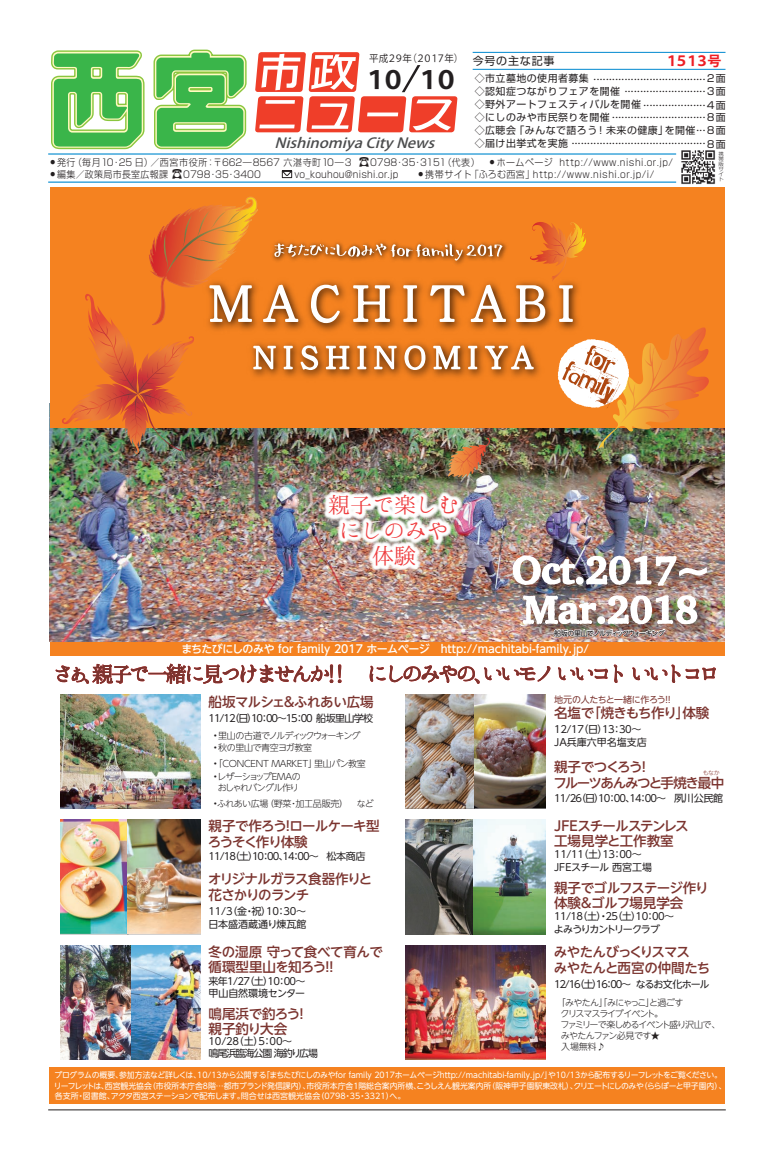
<style>
.page{position:relative;width:774px;height:1151px;background:#fff}
.page>*{position:absolute;margin:0;border:0;box-sizing:border-box;transform-origin:0 0}
.t1{font:24.9px "Koz Go Pro Bold 90 msp RKSJ H";color:#231f20}
.t2{font:21.9px/25.3px "Hannari Mincho";color:#ee3b3d;text-align:center}
.t3{font:21px "Hannari Mincho";letter-spacing:-.15em;color:#7b342f}
.t4{font:14px "Koz Go Pro Bold 90 msp RKSJ H";letter-spacing:-.27em;color:#ee1d23}
.t5{font:italic 13.9px "Koz Go Pro Medium 90 msp RKSJ H";color:#4b4c4d;scale:1.11 1}
.t6{font:500 13.5px/16px "UD Shin Go NT Pro";letter-spacing:-.055em;color:#7b342f}
.t7{font:500 13.5px/15px "UD Shin Go NT Pro";letter-spacing:-.035em;color:#7b342f}
.t8{font:500 13.5px/16px "UD Shin Go NT Pro";letter-spacing:-.1em;color:#7b342f}
.t9{font:500 13.5px/15px "UD Shin Go NT Pro";letter-spacing:-.015em;color:#7b342f}
.t10{font:12px "Shin Go Pro Light 90 msp RKSJ H";color:#231f20}
.t11{font:500 11px "UD Shin Go NT Pro";color:#fff}
.t12{font:11px "Shin Go Pro Regular 90 msp RKSJ H";letter-spacing:.075em;color:#231f20}
.t13{font:10px/12px "UD Shin Go NT Pro";letter-spacing:-.1em;color:#231f20}
.t14{font:10px/13px "UD Shin Go NT Pro";letter-spacing:-.085em;color:#231f20}
.t15{font:10px/13px "UD Shin Go NT Pro";letter-spacing:-.01em;color:#231f20}
.t16{font:10px/13px "UD Shin Go NT Pro";letter-spacing:-.04em;color:#231f20}
.t17{font:10px/12px "UD Shin Go NT Pro";letter-spacing:-.06em;color:#231f20}
.t18{font:10px "UD Shin Go NT Pro";letter-spacing:-.09em;color:#231f20}
.t19{font:10px "UD Shin Go NT Pro";letter-spacing:-.11em;color:#231f20}
.t20{font:10px/13px "UD Shin Go NT Pro";color:#231f20}
.t21{font:10px "UD Shin Go NT Pro";letter-spacing:-.115em;color:#231f20}
.t22{font:10px "Koz Go Pro Regular 90 msp RKSJ H";letter-spacing:-.18em;color:#231f20;scale:.95 1}
.t23{font:9.9px/13px "Shin Go Pro Regular 90 msp RKSJ H";letter-spacing:.05em;color:#231f20}
.t24{font:9.6px "Shin Go Pro Light 90 msp RKSJ H";letter-spacing:.03em;color:#231f20;scale:.94 1}
.t25{font:9.6px "Shin Go Pro Light 90 msp RKSJ H";letter-spacing:.05em;color:#231f20;scale:.94 1}
.t26{font:300 9px/11px "UD Shin Go NT Pro";letter-spacing:-.1em;color:#231f20}
.t27{font:300 9px "UD Shin Go NT Pro";letter-spacing:-.03em;color:#231f20}
.t28{font:300 9px/11px "UD Shin Go NT Pro";letter-spacing:-.08em;color:#231f20;text-align:center}
.t29{font:300 9px "UD Shin Go NT Pro";letter-spacing:-.12em;color:#231f20}
.t30{font:9px "UD Shin Go NT Pro";letter-spacing:-.035em;color:#7b342f}
.t31{font:300 9px "UD Shin Go NT Pro";letter-spacing:-.045em;color:#231f20}
.t32{font:8px/10.4px "UD Shin Go NT Pro";letter-spacing:-.01em;color:#fff}
.t33{font:500 7px "UD Shin Go NT Pro";letter-spacing:-.125em;color:#231f20}
.t34{font:300 6px "UD Shin Go NT Pro";color:#873b35}
.t35{font:5.2px/5.2px "Shin M Go Pro Light 90 msp RKSJ V";color:#231f20;text-align:justify;scale:1.05 1}
.s1{font-family:"M News M Pro Light 90 msp RKSJ H";font-size:10.6px}
.s2{color:#ee3b3d}
</style>
<div class="page">
<div style="left:49px;top:1067px;width:676px;height:37px;background:#f58220"></div>
<div style="left:50px;top:639px;width:674px;height:17px;background:#f58220"></div>
<img style="left:50px;top:428px;width:674px;height:213px">
<img style="left:60px;top:819px;width:140px;height:115px">
<img style="left:60px;top:694px;width:140px;height:115px">
<img style="left:130px;top:945px;width:70px;height:114px">
<img style="left:60px;top:945px;width:70px;height:114px">
<img style="left:406px;top:945px;width:140px;height:114px">
<img style="left:406px;top:698px;width:140px;height:111px">
<img style="left:406px;top:819px;width:140px;height:115px">
<img style="left:504px;top:547px;width:221px;height:99px">
<svg style="left:55px;top:663px;width:287px;height:21px"></svg>
<img style="left:369px;top:555px;width:347px;height:143px">
<img style="left:49px;top:187px;width:662px;height:291px">
<img style="left:285px;top:451px;width:216px;height:159px">
<img style="left:681px;top:150px;width:35px;height:35px">
<hr style="left:48px;top:182px;width:628px;height:1px;background:#0089cf">
<hr style="left:48px;top:153px;width:628px;height:2px;background:#0089cf">
<hr style="left:473px;top:52px;width:252px;height:1px;background:#0089cf">
<hr style="left:473px;top:69px;width:252px;height:1px;background:#0089cf">
<svg style="left:51px;top:50px;width:406px;height:100px"></svg>
<svg style="left:281px;top:170px;width:12px;height:8px"></svg>
<hr style="left:48px;top:1110px;width:678px;height:1px;background:#231f20">
<p class="t22" style="left:369px;top:52px;width:101px">平成２９年（２０１７年）</p>
<h1 class="t1" style="left:363px;top:64px;width:97px">１０１０</h1>
<h3 class="t4" style="left:665px;top:52px;width:58px">１５１３号</h3>
<h3 class="t12" style="left:473px;top:52px;width:83px">今号の主な記事</h3>
<p class="t23" style="left:475px;top:71px;width:222px">◇市立墓地の使用者募集<br>◇認知症つながりフェアを開催<br>◇野外アートフェスティバルを開催<br>◇にしのみや市民祭りを開催<br>◇広聴会「みんなで語ろう！未来の健康」を開催◇届け出挙式を実施</p>
<p class="t23" style="left:706px;top:71px;width:21px">２面</p>
<h3 class="t10" style="left:589px;top:69px;width:123px">・・・・・・・・・・・・・・・・・・・・・・・・・・・・・・・・・・・・</h3>
<p class="t23" style="left:706px;top:84px;width:21px">３面</p>
<h3 class="t10" style="left:620px;top:82px;width:91px">・・・・・・・・・・・・・・・・・・・・・・・・・・</h3>
<p class="t23" style="left:706px;top:97px;width:21px">４面</p>
<h3 class="t10" style="left:639px;top:95px;width:73px">・・・・・・・・・・・・・・・・・・・・</h3>
<p class="t23" style="left:706px;top:110px;width:21px">８面</p>
<h3 class="t10" style="left:607px;top:108px;width:104px">・・・・・・・・・・・・・・・・・・・・・・・・・・・・・・</h3>
<p class="t23" style="left:706px;top:123px;width:21px">８面</p>
<h3 class="t10" style="left:692px;top:121px;width:20px">・・・</h3>
<h3 class="t5" style="left:274px;top:134px;width:150px">NishinomiyaCityNews</h3>
<p class="t23" style="left:706px;top:136px;width:21px">８面</p>
<h3 class="t10" style="left:567px;top:134px;width:144px">・・・・・・・・・・・・・・・・・・・・・・・・・・・・・・・・・・・・・・・・・・・</h3>
<p class="t35" style="left:718px;top:150px;width:7px">携帯版サイト</p>
<p class="t25" style="left:50px;top:154px;width:664px"><sup>●</sup> 発行（毎月10・25 日）／西宮市役所：〒662―8567 六湛寺町10―3 <span class="s1">☎</span>0798･35･3151（代表）　 <sup>●</sup> ホームページ http://www.nishi.or.jp/</p>
<p class="t24" style="left:50px;top:166px;width:245px"><sup>●</sup> 編集／政策局市長室広報課 <span class="s1">☎</span>0798･35･3400　　</p>
<p class="t24" style="left:294px;top:166px;width:384px">vo_kouhou@nishi.or.jp　 <sup>●</sup> 携帯サイト「ふろむ西宮」http://www.nishi.or.jp/i/</p>
<h2 class="t2" style="left:328px;top:492px;width:133px">親子で楽しむにしのみや体験</h2>
<p class="t33" style="left:554px;top:627px;width:112px">船坂の里山でノルディックウォーキング</p>
<h3 class="t11" style="left:181px;top:640px;width:409px">まちたびにしのみや for family 2017 ホームページ　http://machitabi-family.jp/</h3>
<h3 class="t3" style="left:53px;top:663px;width:668px"><span class="s2">さぁ</span>、親子で一緒<span class="s2">に見つけませんか！！　　にし</span>のみやの、いいモノ いいコト いいトコロ</h3>
<h3 class="t7" style="left:209px;top:694px;width:167px">船坂マルシェ＆ふれあい広場</h3>
<p class="t19" style="left:209px;top:710px;width:166px">11/12（日）10：00～15：00 船坂里山学校</p>
<p class="t29" style="left:214px;top:728px;width:148px">• 里山の古道でノルディックウォーキング</p>
<p class="t31" style="left:214px;top:740px;width:100px">•秋の里山で青空ヨガ教室</p>
<p class="t30" style="left:554px;top:693px;width:121px">地元の人たちと一緒に作ろう！！</p>
<h3 class="t6" style="left:554px;top:705px;width:157px">名塩で「焼きもち作り」体験</h3>
<p class="t20" style="left:554px;top:723px;width:94px">12/17（日）13：30～<br>JA兵庫六甲名塩支店</p>
<p class="t27" style="left:214px;top:757px;width:154px">•「CONCENT MARKET」里山パン教室</p>
<p class="t28" style="left:214px;top:771px;width:89px">•レザーショップEMAのおしゃれバングル作り</p>
<p class="t28" style="left:357px;top:798px;width:18px">など</p>
<p class="t27" style="left:214px;top:796px;width:136px">•ふれあい広場（野菜・加工品販売）</p>
<h3 class="t8" style="left:553px;top:758px;width:172px">親子でつくろう！<br>フルーツあんみつと手焼き最中</h3>
<p class="t34" style="left:703px;top:767px;width:18px">もなか</p>
<p class="t18" style="left:554px;top:790px;width:171px">11/26（日）10：00、14：00～ 夙川公民館</p>
<h3 class="t6" style="left:208px;top:818px;width:173px">親子で作ろう！ロールケーキ型ろうそく作り体験</h3>
<h3 class="t6" style="left:208px;top:871px;width:166px">オリジナルガラス食器作りと花さかりのランチ</h3>
<p class="t13" style="left:209px;top:850px;width:158px">11/18（土）10：00、14：00～　松本商店</p>
<p class="t15" style="left:208px;top:904px;width:100px">11/3（金・祝）10：30～日本盛酒蔵通り煉瓦館</p>
<h3 class="t6" style="left:554px;top:818px;width:136px;line-height:15px">JFEスチールステンレス工場見学と工作教室</h3>
<h3 class="t6" style="left:554px;top:880px;width:156px;line-height:15px">親子でゴルフステージ作り体験＆ゴルフ場見学会</h3>
<p class="t14" style="left:554px;top:909px;width:122px">11/18（土）・25（土）10：00～よみうりカントリークラブ</p>
<p class="t16" style="left:554px;top:847px;width:100px">11/11（土）13：00～<br>JFEスチール 西宮工場</p>
<h3 class="t7" style="left:209px;top:944px;width:176px">冬の湿原 守って食べて育んで循環型里山を知ろう!!</h3>
<p class="t17" style="left:209px;top:975px;width:98px">来年1/27（土）10：00～甲山自然環境センター</p>
<p class="t13" style="left:209px;top:1035px;width:111px">10/28（土）5：00～<br>鳴尾浜臨海公園 海釣り広場</p>
<h3 class="t9" style="left:209px;top:1006px;width:101px">鳴尾浜で釣ろう！親子釣り大会</h3>
<h3 class="t6" style="left:554px;top:943px;width:158px">みやたんびっくりスマス<br>みやたんと西宮の仲間たち</h3>
<p class="t21" style="left:554px;top:976px;width:157px">12/16（土）16：00～なるお文化ホール</p>
<p class="t26" style="left:560px;top:997px;width:161px;text-indent:-4px">「みやたん」「みにゃっこ」と過ごす<br>クリスマスライブイベント。<br>ファミリーで楽しめるイベント盛り沢山で、みやたんファン必見です★<br>入場無料♪</p>
<p class="t32" style="left:54px;top:1070px;width:674px">プログラムの概要、参加方法など詳しくは、10/13から公開する「まちたびにしのみやfor family 2017ホームページhttp://machitabi-family.jp/」や10/13から配布するリーフレットをご覧ください。リーフレットは、西宮観光協会（市役所本庁舎8階…都市ブランド発信課内）、市役所本庁舎１階総合案内所横、こうしえん観光案内所（阪神甲子園駅東改札）、クリエートにしのみや（ららぽーと甲子園内）、各支所・図書館、アクタ西宮ステーションで配布します。問合せは西宮観光協会（0798・35・3321）へ。</p>
</div>
